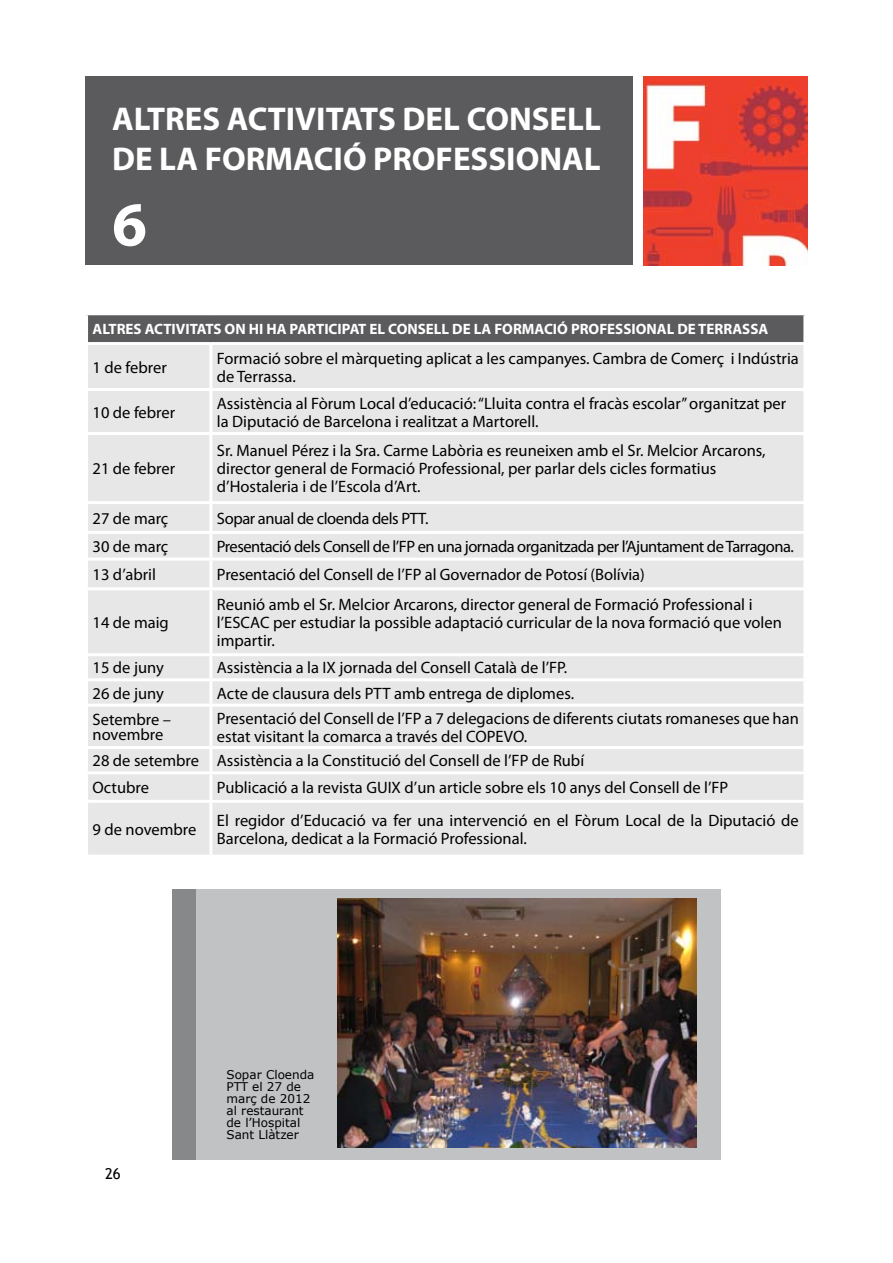
<style>
.page{position:relative;width:893px;height:1263px;background:#fff}
.page>*{position:absolute;margin:0;border:0;box-sizing:border-box;transform-origin:0 0}
.t1{font:700 63px "Myriad Pro";color:#fff}
.t2{font:700 33px/39.6px "Myriad Pro";color:#fff}
.t3{font:16.5px/18px "Myriad Pro";color:#000}
.t4{font:16.5px "Myriad Pro";letter-spacing:-.03em;color:#000}
.t5{font:16.5px "Myriad Pro";letter-spacing:-.025em;color:#000}
.t6{font:700 15px "Myriad Pro";color:#fff}
.t7{font:15px "Trebuchet MS";color:#000}
.t8{font:12px/12px "Verdana";color:#000}
</style>
<div class="page">
<div style="left:85px;top:77px;width:548px;height:188px;background:#5b5b5d"></div>
<img style="left:643px;top:77px;width:165px;height:188px">
<div style="left:87px;top:314px;width:718px;height:29px;background:#5b5b5d"></div>
<div style="left:88px;top:345px;width:715px;height:509px;background:#e7e7e8"></div>
<hr style="left:209px;top:345px;width:3px;height:43px;background:#fff">
<hr style="left:85px;top:388px;width:126px;height:3px;background:#fff">
<hr style="left:211px;top:388px;width:595px;height:3px;background:#fff">
<hr style="left:209px;top:391px;width:3px;height:41px;background:#fff">
<hr style="left:85px;top:432px;width:126px;height:3px;background:#fff">
<hr style="left:211px;top:432px;width:595px;height:3px;background:#fff">
<hr style="left:209px;top:435px;width:3px;height:66px;background:#fff">
<hr style="left:85px;top:501px;width:126px;height:3px;background:#fff">
<hr style="left:211px;top:501px;width:595px;height:3px;background:#fff">
<hr style="left:209px;top:504px;width:3px;height:27px;background:#fff">
<hr style="left:85px;top:531px;width:126px;height:3px;background:#fff">
<hr style="left:211px;top:531px;width:595px;height:3px;background:#fff">
<hr style="left:209px;top:534px;width:3px;height:23px;background:#fff">
<hr style="left:85px;top:557px;width:126px;height:3px;background:#fff">
<hr style="left:211px;top:557px;width:595px;height:3px;background:#fff">
<hr style="left:209px;top:560px;width:3px;height:27px;background:#fff">
<hr style="left:85px;top:587px;width:126px;height:3px;background:#fff">
<hr style="left:211px;top:587px;width:595px;height:3px;background:#fff">
<hr style="left:209px;top:590px;width:3px;height:63px;background:#fff">
<hr style="left:85px;top:653px;width:126px;height:3px;background:#fff">
<hr style="left:211px;top:653px;width:595px;height:3px;background:#fff">
<hr style="left:209px;top:656px;width:3px;height:22px;background:#fff">
<hr style="left:85px;top:678px;width:126px;height:3px;background:#fff">
<hr style="left:211px;top:678px;width:595px;height:3px;background:#fff">
<hr style="left:209px;top:681px;width:3px;height:23px;background:#fff">
<hr style="left:85px;top:704px;width:126px;height:3px;background:#fff">
<hr style="left:211px;top:704px;width:595px;height:3px;background:#fff">
<hr style="left:209px;top:707px;width:3px;height:39px;background:#fff">
<hr style="left:85px;top:746px;width:126px;height:3px;background:#fff">
<hr style="left:211px;top:746px;width:595px;height:3px;background:#fff">
<hr style="left:209px;top:749px;width:3px;height:22px;background:#fff">
<hr style="left:85px;top:771px;width:126px;height:3px;background:#fff">
<hr style="left:211px;top:771px;width:595px;height:3px;background:#fff">
<hr style="left:209px;top:774px;width:3px;height:26px;background:#fff">
<hr style="left:85px;top:800px;width:126px;height:3px;background:#fff">
<hr style="left:211px;top:800px;width:595px;height:3px;background:#fff">
<hr style="left:209px;top:803px;width:3px;height:51px;background:#fff">
<hr style="left:85px;top:312px;width:126px;height:3px;background:#fff">
<hr style="left:85px;top:315px;width:3px;height:27px;background:#fff">
<hr style="left:211px;top:312px;width:595px;height:3px;background:#fff">
<hr style="left:803px;top:315px;width:3px;height:27px;background:#fff">
<hr style="left:85px;top:342px;width:126px;height:3px;background:#fff">
<hr style="left:211px;top:342px;width:595px;height:3px;background:#fff">
<div style="left:175px;top:889px;width:545px;height:270px;background:#c1c2c4"></div>
<div style="left:173px;top:889px;width:23px;height:270px;background:#87888a"></div>
<img style="left:337px;top:898px;width:360px;height:250px">
<h2 class="t2" style="left:112px;top:98px;width:490px">ALTRES ACTIVITATS DEL CONSELL<br>DE LA FORMACIÓ PROFESSIONAL</h2>
<h1 class="t1" style="left:112px;top:183px;width:36px">6</h1>
<p class="t6" style="left:93px;top:319px;width:677px">ALTRES ACTIVITATS ON HI HA PARTICIPAT EL CONSELL DE LA FORMACIÓ PROFESSIONAL DE TERRASSA</p>
<p class="t3" style="left:93px;top:358px;width:76px">1 de febrer</p>
<p class="t3" style="left:217px;top:349px;width:583px">Formació sobre el màrqueting aplicat a les campanyes. Cambra de Comerç i Indústria de Terrassa.</p>
<p class="t3" style="left:93px;top:403px;width:84px">10 de febrer</p>
<p class="t3" style="left:217px;top:394px;width:571px">Assistència al Fòrum Local d’educació: “Lluita contra el fracàs escolar” organitzat per la Diputació de Barcelona i realitzat a Martorell.</p>
<p class="t3" style="left:93px;top:459px;width:84px">21 de febrer</p>
<p class="t3" style="left:217px;top:441px;width:550px">Sr. Manuel Pérez i la Sra. Carme Labòria es reuneixen amb el Sr. Melcior Arcarons, director general de Formació Professional, per parlar dels cicles formatius d’Hostaleria i de l’Escola d’Art.</p>
<p class="t3" style="left:93px;top:509px;width:77px">27 de març</p>
<p class="t5" style="left:217px;top:508px;width:213px">Sopar anual de cloenda dels PTT.</p>
<p class="t3" style="left:93px;top:537px;width:77px">30 de març</p>
<p class="t4" style="left:217px;top:536px;width:579px">Presentació dels Consell de l’FP en una jornada organitzada per l’Ajuntament de Tarragona.</p>
<p class="t3" style="left:93px;top:565px;width:65px">13 d’abril</p>
<p class="t3" style="left:217px;top:565px;width:429px">Presentació del Consell de l’FP al Governador de Potosí (Bolívia)</p>
<p class="t3" style="left:93px;top:613px;width:78px">14 de maig</p>
<p class="t3" style="left:217px;top:595px;width:566px">Reunió amb el Sr. Melcior Arcarons, director general de Formació Professional i l’ESCAC per estudiar la possible adaptació curricular de la nova formació que volen impartir.</p>
<p class="t3" style="left:93px;top:659px;width:73px">15 de juny</p>
<p class="t3" style="left:217px;top:659px;width:352px">Assistència a la IX jornada del Consell Català de l’FP.</p>
<p class="t3" style="left:93px;top:684px;width:73px">26 de juny</p>
<p class="t3" style="left:217px;top:684px;width:359px">Acte de clausura dels PTT amb entrega de diplomes.</p>
<p class="t3" style="left:93px;top:712px;width:80px;line-height:15px">Setembre – novembre</p>
<p class="t3" style="left:217px;top:709px;width:583px">Presentació del Consell de l’FP a 7 delegacions de diferents ciutats romaneses que han estat visitant la comarca a través del COPEVO.</p>
<p class="t3" style="left:93px;top:747px;width:493px;line-height:26.8px">28 de setembre Assistència a la Constitució del Consell de l’FP de Rubí<br>Octubre</p>
<p class="t3" style="left:217px;top:778px;width:513px">Publicació a la revista GUIX d’un article sobre els 10 anys del Consell de l’FP</p>
<p class="t3" style="left:93px;top:820px;width:105px">9 de novembre</p>
<p class="t3" style="left:217px;top:811px;width:583px">El regidor d’Educació va fer una intervenció en el Fòrum Local de la Diputació de<br>Barcelona, dedicat a la Formació Professional.</p>
<p class="t7" style="left:105px;top:1165px;width:17px">26</p>
<p class="t8" style="left:226px;top:1068px;width:89px">Sopar Cloenda<br>PTT el 27 de març de 2012 al restaurant de l’Hospital<br>Sant Llàtzer</p>
</div>
